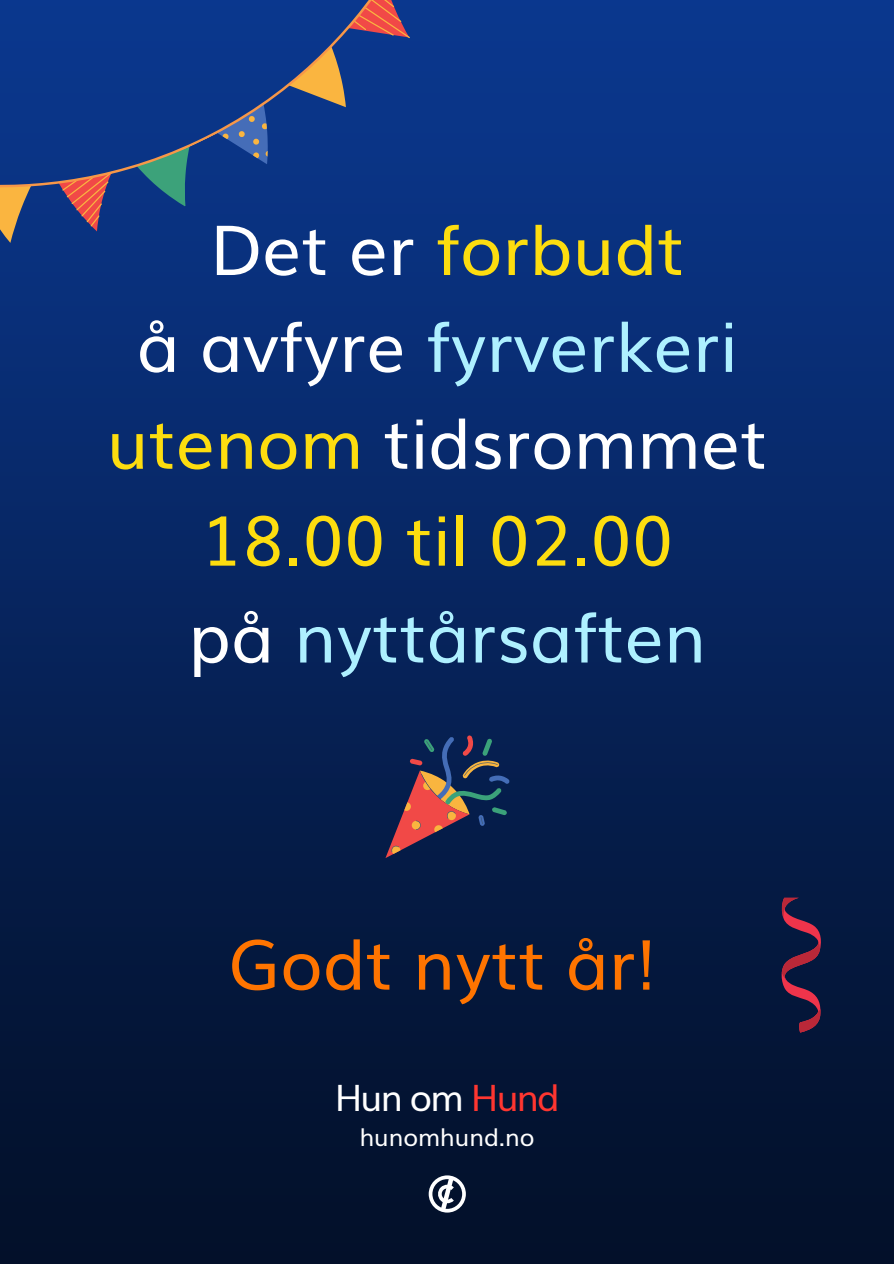
<style>
.page{position:relative;width:894px;height:1264px;background:#fff}
.page>*{position:absolute;margin:0;border:0;box-sizing:border-box;transform-origin:0 0}
.t1{font:69.3px "Muli";color:#ff7400}
.t2{font:69.15px/96.9px "Muli";color:#fddd0f;text-align:center}
.t3{font:36.3px "Muli";letter-spacing:-.05em;color:#fff}
.t4{font:24.15px "Muli";color:#fff}
.s1{color:#fff}
.s2{color:#aef0ff}
.s3{color:#ff3630}
</style>
<div class="page">
<img style="left:0;top:0;width:893px;height:1263px">
<div style="left:0;top:0;width:430px;height:277px;background:#09317e"></div>
<svg style="left:0;top:0;width:425px;height:245px;background:#1a3c83"></svg>
<svg style="left:385px;top:735px;width:124px;height:123px;background:#3f354f"></svg>
<svg style="left:779px;top:897px;width:42px;height:135px;background:#3b1d3e"></svg>
<svg style="left:428px;top:1173px;width:37px;height:41px"></svg>
<p class="t2" style="left:107px;top:196px;width:661px"><span class="s1">Det er</span> forbudt<br><span class="s1">å avfyre</span> <span class="s2">fyrverkeri </span>utenom <span class="s1">tidsrommet<br></span>18.00 til 02.00<br><span class="s1">på</span> <span class="s2">nyttårsaften</span></p>
<p class="t1" style="left:228px;top:908px;width:428px">Godt nytt år!</p>
<p class="t3" style="left:334px;top:1067px;width:226px">Hun om <span class="s3">Hund</span></p>
<p class="t4" style="left:359px;top:1117px;width:176px">hunomhund.no</p>
</div>
